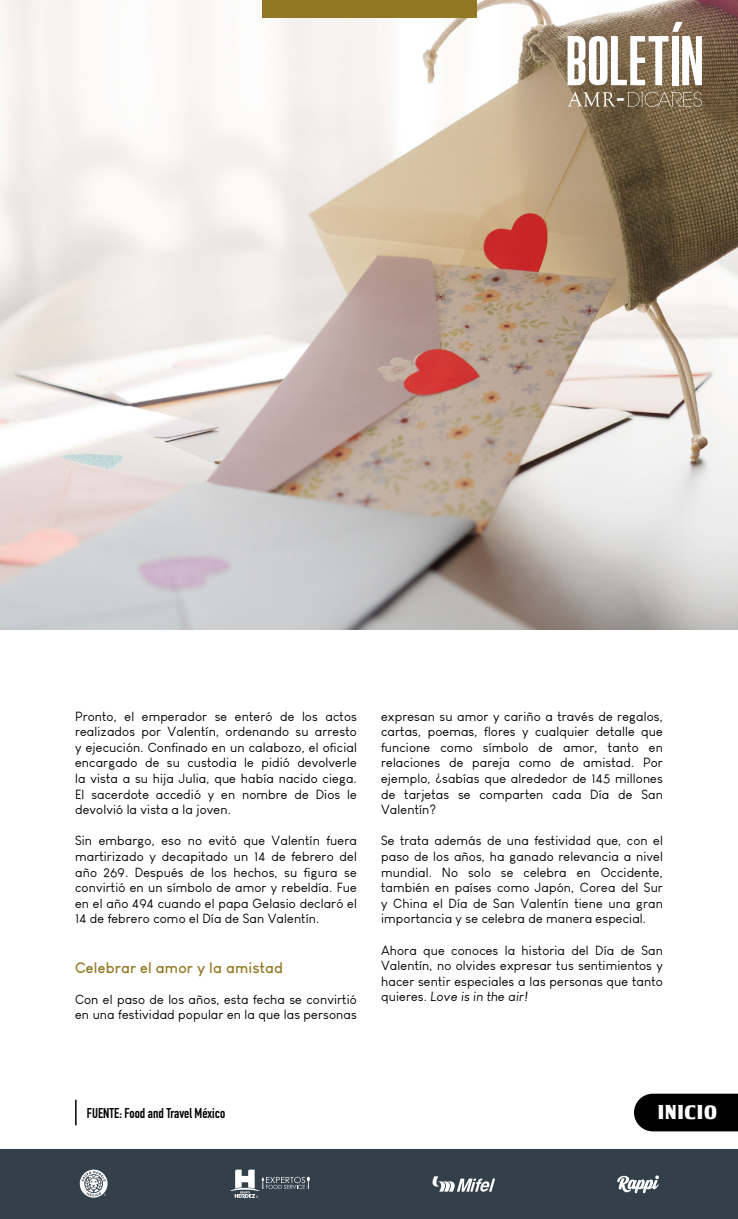
<style>
.page{position:relative;width:738px;height:1219px;background:#fff}
.page>*{position:absolute;margin:0;border:0;box-sizing:border-box;transform-origin:0 0}
.t1{font:55px "Pirrata";color:#fff}
.t2{font:23.1px "Pirrata";color:#fff}
.t3{font:20px "Tobago Poster";letter-spacing:.05em;color:#fff}
.t4{font:700 15px "Louis George Cafe";letter-spacing:.01em;color:#937823}
.t5{font:700 14px "DIN Condensed";color:#000}
.t6{font:13px/15.6px "Louis George Cafe";letter-spacing:.01em;color:#000;text-align:justify}
.s1{font-style:italic}
</style>
<div class="page">
<img style="left:0;top:0;width:737px;height:629px">
<div style="left:0;top:1149px;width:737px;height:70px;background:#33404a"></div>
<svg style="left:80px;top:1170px;width:27px;height:28px"></svg>
<svg style="left:617px;top:1175px;width:41px;height:18px"></svg>
<svg style="left:230px;top:1170px;width:79px;height:28px"></svg>
<svg style="left:432px;top:1176px;width:62px;height:16px"></svg>
<div style="left:261px;top:0;width:215px;height:17px;background:#937823"></div>
<svg style="left:567px;top:92px;width:48px;height:15px"></svg>
<svg style="left:627px;top:92px;width:74px;height:15px"></svg>
<hr style="left:75px;top:1100px;width:2px;height:25px;background:#000">
<div style="left:634px;top:1094px;width:103px;height:37px;background:#000"></div>
<svg style="left:671px;top:22px;width:11px;height:10px"></svg>
<h1 class="t1" style="left:565px;top:32px;width:139px">BOLETIN</h1>
<h2 class="t2" style="left:616px;top:86px;width:10px">-</h2>
<p class="t6" style="left:75px;top:708px;width:283px">Pronto, el emperador se enteró de los actos realizados por Valentín, ordenando su arresto y ejecución. Confinado en un calabozo, el oficial encargado de su custodia le pidió devolverle la vista a su hija Julia, que había nacido ciega.<br>El sacerdote accedió y en nombre de Dios le devolvió la vista a la joven.</p>
<p class="t6" style="left:75px;top:833px;width:283px">Sin embargo, eso no evitó que Valentín fuera martirizado y decapitado un 14 de febrero del año 269. Después de los hechos, su figura se convirtió en un símbolo de amor y rebeldía. Fue en el año 494 cuando el papa Gelasio declaró el 14 de febrero como el Día de San Valentín.</p>
<p class="t4" style="left:75px;top:958px;width:209px">Celebrar el amor y la amistad</p>
<p class="t6" style="left:75px;top:991px;width:283px">Con el paso de los años, esta fecha se convirtió en una festividad popular en la que las personas</p>
<p class="t6" style="left:381px;top:708px;width:283px">expresan su amor y cariño a través de regalos, cartas, poemas, flores y cualquier detalle que funcione como símbolo de amor, tanto en relaciones de pareja como de amistad. Por ejemplo, ¿sabías que alrededor de 145 millones de tarjetas se comparten cada Día de San Valentín?</p>
<p class="t6" style="left:381px;top:833px;width:283px">Se trata además de una festividad que, con el paso de los años, ha ganado relevancia a nivel mundial. No solo se celebra en Occidente, también en países como Japón, Corea del Sur y China el Día de San Valentín tiene una gran importancia y se celebra de manera especial.</p>
<p class="t6" style="left:381px;top:942px;width:283px">Ahora que conoces la historia del Día de San Valentín, no olvides expresar tus sentimientos y hacer sentir especiales a las personas que tanto quieres. <span class="s1">Love is in the air!</span></p>
<p class="t5" style="left:87px;top:1104px;width:140px">FUENTE: Food and Travel México</p>
<h3 class="t3" style="left:656px;top:1100px;width:60px">INICIO</h3>
</div>
